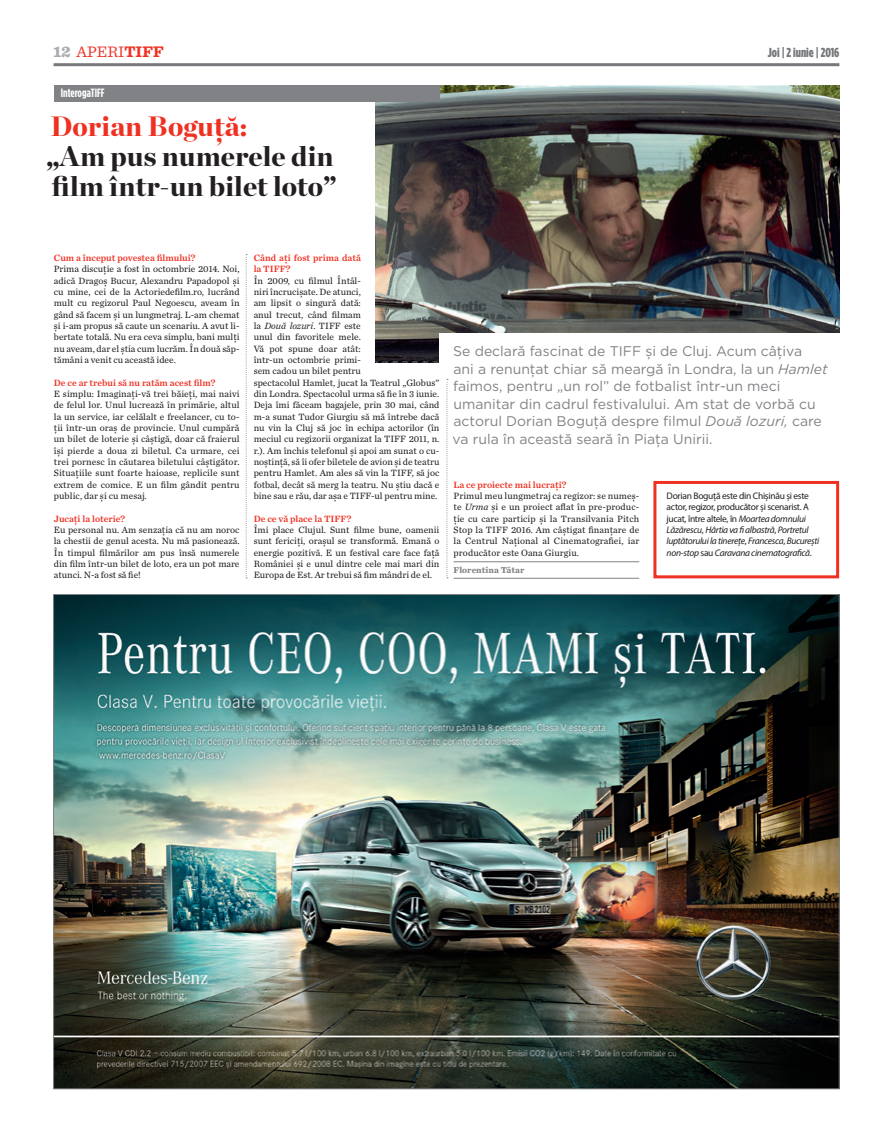
<style>
.page{position:relative;width:893px;height:1134px;background:#fff}
.page>*{position:absolute;margin:0;border:0;box-sizing:border-box;transform-origin:0 0}
.t1{font:900 28px/30px "Chronicle Display";color:#231f20}
.t2{font:900 28px "Chronicle Display";color:#ef3122}
.t3{font:16px "Sentinel";color:#ef3122}
.t4{font:14px/17.5px "Gotham";color:#808285}
.t5{font:900 13px "Gotham Condensed";color:#76787b}
.t6{font:700 12px "Gotham Condensed";color:#fff}
.t7{font:9.5px/11.3px "Chronicle Text G2";color:#231f20;text-align:justify}
.t8{font:italic 9.5px/11.3px "Myriad Pro";letter-spacing:-.03em;color:#231f20}
.t9{font:9.5px/11.3px "Chronicle Text G2 Semi";color:#ef3122}
.t10{font:700 9px "Chronicle Text G2";color:#808285}
.s1{font-weight:900;color:#aaabaf}
.s2{font-weight:700}
.s3{font-style:italic}
.s4{font-style:normal}
</style>
<div class="page">
<hr style="left:54px;top:63px;width:785px;height:3px;background:#76787b">
<img style="left:55px;top:596px;width:782px;height:491px">
<img style="left:375px;top:85px;width:464px;height:278px">
<div style="left:54px;top:85px;width:385px;height:16px;background:#808285"></div>
<hr style="left:454px;top:561px;width:185px;height:1px;background:#808285">
<hr style="left:454px;top:578px;width:185px;height:1px;background:#808285">
<div style="left:439px;top:333px;width:418px;height:117px;background:#fff"></div>
<svg style="left:446px;top:379px;width:2px;height:199px"></svg>
<svg style="left:246px;top:254px;width:1px;height:324px"></svg>
<div style="left:653px;top:481px;width:186px;height:97px;border:3px solid #ef3122"></div>
<h2 class="t3" style="left:54px;top:39px;width:112px"><span class="s1">12</span> APERI<span class="s2">TIFF</span></h2>
<h3 class="t5" style="left:768px;top:44px;width:73px">Joi | 2 iunie | 2016</h3>
<p class="t6" style="left:61px;top:86px;width:45px">InterogaTIFF</p>
<h1 class="t2" style="left:50px;top:103px;width:199px">Dorian Boguță:</h1>
<h1 class="t1" style="left:46px;top:139px;width:293px">„Am pus numerele din film într-un bilet loto”</h1>
<p class="t9" style="left:54px;top:251px;width:143px">Cum a început povestea filmului?</p>
<p class="t7" style="left:54px;top:263px;width:187px">Prima discuție a fost în octombrie 2014. Noi, adică Dragoș Bucur, Alexandru Papadopol și cu mine, cei de la Actoriedefilm.ro, lucrând mult cu regizorul Paul Negoescu, aveam în gând să facem și un lungmetraj. L-am chemat și i-am propus să caute un scenariu. A avut li&shy;bertate totală. Nu era ceva simplu, bani mulți nu aveam, dar el știa cum lucrăm. În două săp&shy;tămâni a venit cu această idee.</p>
<p class="t9" style="left:54px;top:376px;width:163px">De ce ar trebui să nu ratăm acest film?</p>
<p class="t7" style="left:54px;top:388px;width:187px">E simplu: Imaginați-vă trei băieți, mai naivi de felul lor. Unul lucrează în primărie, altul la un service, iar celălalt e freelancer, cu to&shy;ții într-un oraș de provincie. Unul cumpără un bilet de loterie și câștigă, doar că fraierul își pierde a doua zi biletul. Ca urmare, cei trei pornesc în căutarea biletului câștigător.<br>Situațiile sunt foarte haioase, replicile sunt extrem de comice. E un film gândit pentru public, dar și cu mesaj.</p>
<p class="t9" style="left:54px;top:512px;width:73px">Jucați la loterie?</p>
<p class="t7" style="left:54px;top:524px;width:187px">Eu personal nu. Am senzația că nu am noroc la chestii de genul acesta. Nu mă pasionează.<br>În timpul filmărilor am pus însă numerele din film într-un bilet de loto, era un pot mare atunci. N-a fost să fie!</p>
<p class="t9" style="left:254px;top:251px;width:109px">Când ați fost prima dată la TIFF?</p>
<p class="t7" style="left:254px;top:274px;width:187px;text-align:left">În 2009, cu filmul Întâl-<br>niri încrucișate. De atunci,<br>am lipsit o singură dată:<br>anul trecut, când filmam<br>la <span class="s3">Două lozuri</span>. TIFF este<br>unul din favoritele mele.<br>Vă pot spune doar atât:<br>într-un octombrie primi-<br>sem cadou un bilet pentru<br>spectacolul Hamlet, jucat la Teatrul „Globus” din Londra. Spectacolul urma să fie în 3 iunie.<br>Deja îmi făceam bagajele, prin 30 mai, când m-a sunat Tudor Giurgiu să mă întrebe dacă nu vin la Cluj să joc în echipa actorilor (în meciul cu regizorii organizat la TIFF 2011, n. r.). Am închis telefonul și apoi am sunat o cu&shy;noștință, să îi ofer biletele de avion și de teatru pentru Hamlet. Am ales să vin la TIFF, să joc fotbal, decât să merg la teatru. Nu știu dacă e bine sau e rău, dar așa e TIFF-ul pentru mine.</p>
<p class="t9" style="left:254px;top:512px;width:99px">De ce vă place la TIFF?</p>
<p class="t7" style="left:254px;top:524px;width:187px">Îmi place Clujul. Sunt filme bune, oamenii sunt fericiți, orașul se transformă. Emană o energie pozitivă. E un festival care face față României și e unul dintre cele mai mari din Europa de Est. Ar trebui să fim mândri de el.</p>
<p class="t4" style="left:452px;top:342px;width:377px">Se declară fascinat de TIFF și de Cluj. Acum câţiva<br>ani a renunţat chiar să meargă în Londra, la un <span class="s3">Hamlet </span>faimos, pentru „un rol” de fotbalist într-un meci umanitar din cadrul festivalului. Am stat de vorbă cu actorul Dorian Boguţă despre filmul <span class="s3">Două lozuri,</span> care va rula în această seară în Piaţa Unirii.</p>
<p class="t9" style="left:454px;top:478px;width:114px">La ce proiecte mai lucrați?</p>
<p class="t7" style="left:454px;top:490px;width:187px">Primul meu lungmetraj ca regizor: se numeș&shy;te <span class="s3">Urma</span> și e un proiect aflat în pre-produc&shy;ție cu care particip și la Transilvania Pitch Stop la TIFF 2016. Am câștigat finanțare de la Centrul Național al Cinematografiei, iar producător este Oana Giurgiu.</p>
<p class="t10" style="left:454px;top:563px;width:72px">Florentina Tătar</p>
<p class="t8" style="left:667px;top:490px;width:154px"><span class="s4">Dorian Boguță este din Chișinău și este actor, regizor, producător și scenarist. A jucat, între altele, în</span> Moartea domnului Lăzărescu<span class="s4">,</span> Hârtia va fi albastră<span class="s4">,</span> Portretul luptătorului la tinerețe<span class="s4">,</span> Francesca<span class="s4">,</span> București non-stop <span class="s4">sau</span> Caravana cinematografică<span class="s4">.</span></p>
</div>
